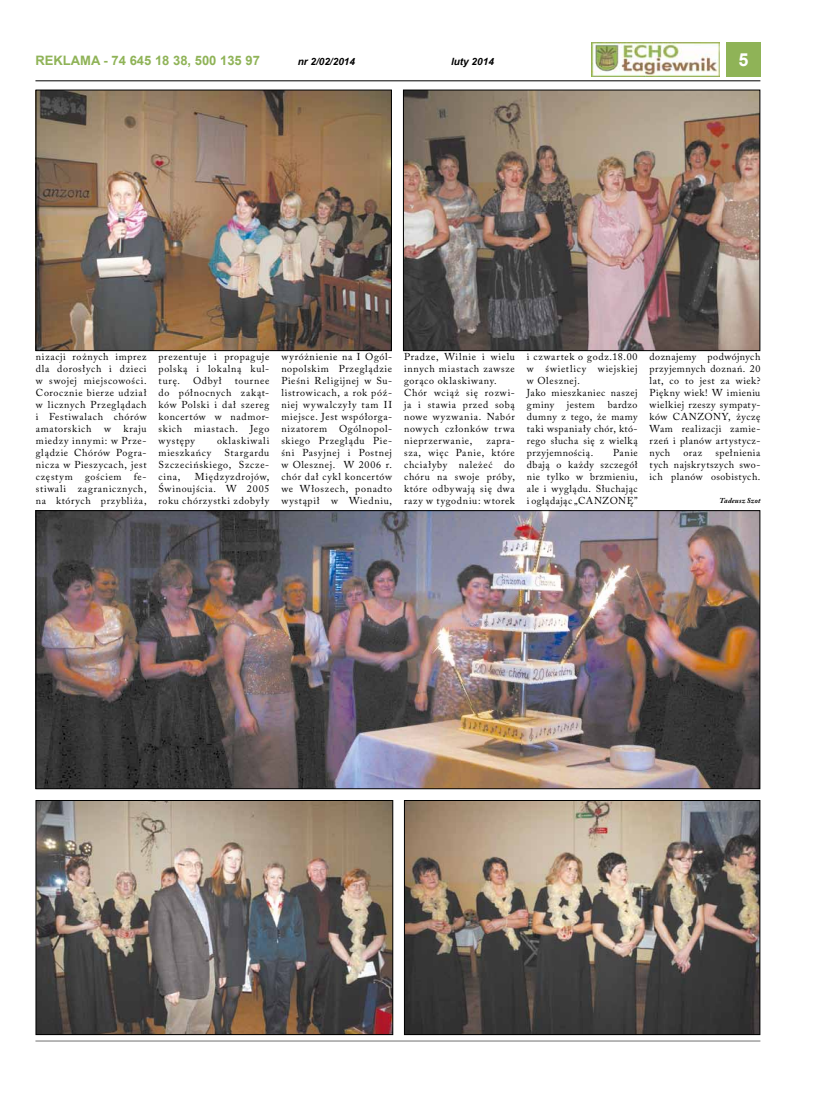
<style>
.page{position:relative;width:820px;height:1106px;background:#fff}
.page>*{position:absolute;margin:0;border:0;box-sizing:border-box;transform-origin:0 0}
.t1{font:700 18px "Arial";color:#fff}
.t2{font:700 13px "Arial";color:#8fb357}
.t3{font:10px/12px "Adobe Caslon Pro";letter-spacing:.065em;color:#000;text-align:justify}
.t4{font:italic 700 10px "Arial";color:#000}
.t5{font:italic 700 7.5px "Adobe Caslon Pro";letter-spacing:.02em;color:#000}
</style>
<div class="page">
<div style="left:726px;top:43px;width:34px;height:34px;background:#8fb357"></div>
<img style="left:591px;top:43px;width:128px;height:34px">
<hr style="left:35px;top:81px;width:725px;height:1px;background:#000">
<hr style="left:35px;top:1040px;width:725px;height:1px;background:#706f6f">
<img style="left:37px;top:91px;width:353px;height:258px">
<div style="left:35px;top:89px;width:357px;height:262px;border:1px solid #000"></div>
<img style="left:405px;top:91px;width:353px;height:258px">
<div style="left:403px;top:89px;width:357px;height:262px;border:1px solid #000"></div>
<img style="left:37px;top:512px;width:721px;height:275px">
<img style="left:37px;top:802px;width:354px;height:231px">
<div style="left:35px;top:800px;width:358px;height:235px;border:1px solid #000"></div>
<img style="left:406px;top:802px;width:352px;height:231px">
<div style="left:404px;top:800px;width:356px;height:235px;border:1px solid #000"></div>
<h2 class="t2" style="left:35px;top:52px;width:226px">REKLAMA - 74 645 18 38, 500 135 97</h2>
<p class="t4" style="left:297px;top:55px;width:59px">nr 2/02/2014</p>
<p class="t4" style="left:451px;top:55px;width:44px">luty 2014</p>
<h1 class="t1" style="left:738px;top:48px;width:12px">5</h1>
<p class="t3" style="left:36px;top:351px;width:112px">nizacji rożnych imprez dla dorosłych i dzieci w swojej miejscowości.<br>Corocznie bierze udział w licznych Przeglądach i Festiwalach chórów amatorskich</p>
<p class="t3" style="left:36px;top:423px;width:112px;text-indent:88px">kraju miedzy innymi: w Prze&shy;glądzie Chórów Pogra&shy;nicza w Pieszycach, jest częstym gościem fe&shy;stiwali zagranicznych, na których przybliża,</p>
<p class="t3" style="left:104px;top:423px;width:8px">w</p>
<p class="t3" style="left:158px;top:351px;width:112px">prezentuje i propaguje polską i lokalną kul&shy;turę.</p>
<p class="t3" style="left:193px;top:375px;width:30px">Odbył</p>
<p class="t3" style="left:158px;top:375px;width:112px;text-indent:76px">tournee do północnych zakąt&shy;ków Polski i dał szereg koncertów w nadmor&shy;skich miastach. Jego występy</p>
<p class="t3" style="left:217px;top:435px;width:54px">oklaskiwali</p>
<p class="t3" style="left:158px;top:447px;width:54px">mieszkańcy</p>
<p class="t3" style="left:158px;top:447px;width:112px;text-indent:66px">Stargardu Szczecińskiego, Szcze&shy;cina,</p>
<p class="t3" style="left:158px;top:471px;width:112px;text-indent:36px">Międzyzdrojów, Świnoujścia. W 2005 roku chórzystki zdobyły</p>
<p class="t3" style="left:281px;top:351px;width:112px">wyróżnienie na I Ogól&shy;nopolskim Przeglądzie Pieśni Religijnej w Su&shy;listrowicach, a rok póź&shy;niej wywalczyły tam II miejsce. Jest współorga&shy;nizatorem Ogólnopol&shy;skiego Przeglądu Pie&shy;śni Pasyjnej i Postnej w Olesznej. W 2006 r. chór dał cykl koncertów we Włoszech, ponadto wystąpił w Wiedniu,</p>
<p class="t3" style="left:404px;top:351px;width:112px;text-align:left">Pradze, Wilnie i wielu innych miastach zawsze gorąco oklaskiwany.<br>Chór wciąż się rozwi&shy;ja i stawia przed sobą nowe wyzwania. Nabór nowych członków trwa nieprzerwanie,</p>
<p class="t3" style="left:404px;top:435px;width:112px;text-indent:82px">zapra&shy;sza, więc Panie, które chciałyby należeć do chóru na swoje próby, które odbywają się dwa razy w tygodniu: wtorek</p>
<p class="t3" style="left:526px;top:351px;width:112px;text-align:left">i czwartek o godz.18.00 w świetlicy wiejskiej w Olesznej.<br>Jako mieszkaniec naszej gminy</p>
<p class="t3" style="left:526px;top:399px;width:112px;text-indent:81px">bardzo dumny z tego, że mamy taki wspaniały chór, któ&shy;rego słucha się z wielką przyjemnością.</p>
<p class="t3" style="left:566px;top:399px;width:29px">jestem</p>
<p class="t3" style="left:526px;top:447px;width:112px;text-indent:86px">Panie dbają o każdy szczegół nie tylko w brzmieniu, ale i wyglądu. Słuchając i oglądając „CANZONĘ”</p>
<p class="t3" style="left:649px;top:351px;width:112px">doznajemy podwójnych przyjemnych doznań. 20 lat, co to jest za wiek?<br>Piękny wiek! W imieniu wielkiej rzeszy sympaty&shy;ków CANZONY, życzę Wam realizacji zamie&shy;rzeń i planów artystycz&shy;nych</p>
<p class="t3" style="left:649px;top:447px;width:112px;text-indent:66px">spełnienia tych najskrytszych swo&shy;ich planów osobistych.</p>
<p class="t5" style="left:719px;top:496px;width:42px">Tadeusz Szot</p>
<p class="t3" style="left:683px;top:447px;width:20px">oraz</p>
</div>
